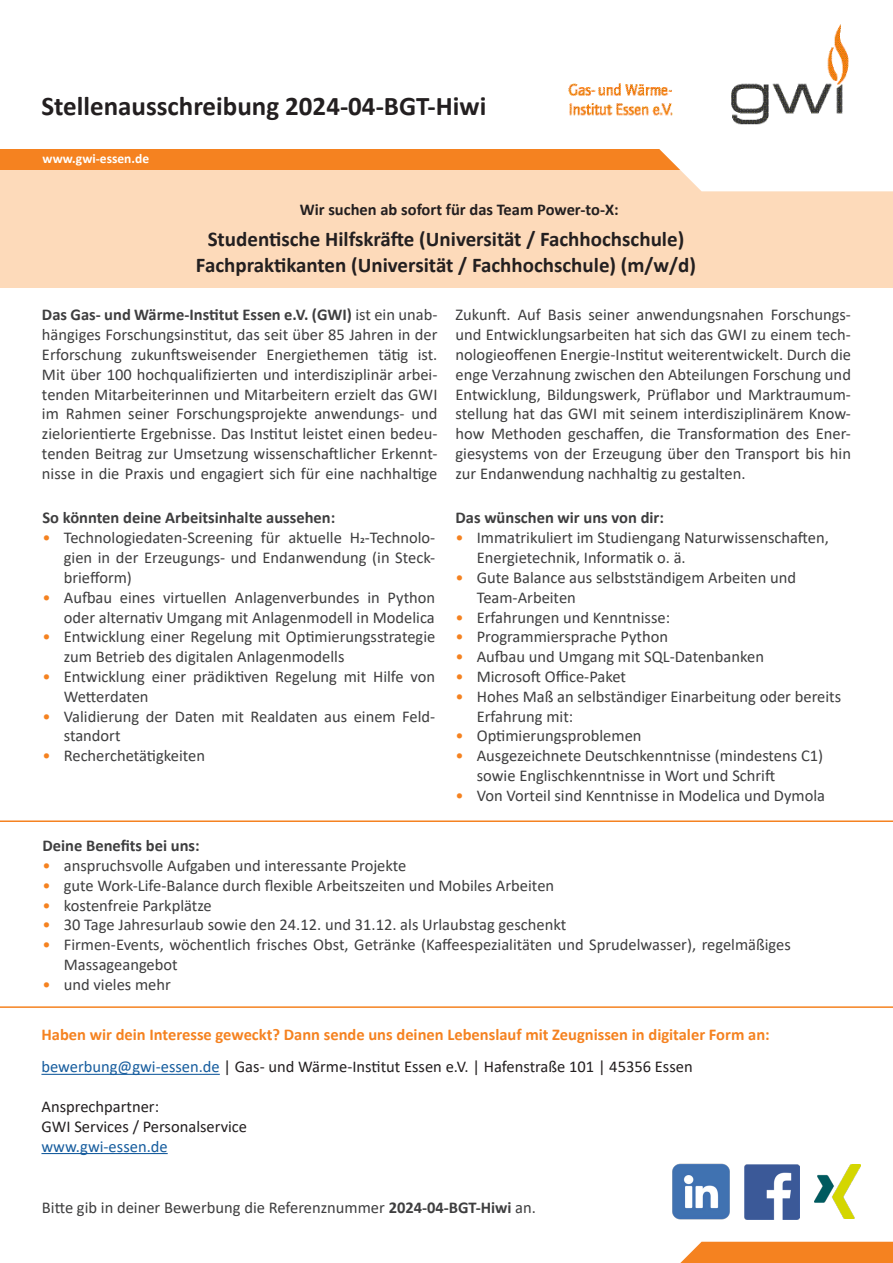
<style>
.page{position:relative;width:893px;height:1263px;background:#fff}
.page>*{position:absolute;margin:0;border:0;box-sizing:border-box;transform-origin:0 0}
.Ü1{font:700 27px "Calibri";color:#231f20}
.ft{font:700 21px "Calibri";color:#231f20}
.ft-2{font:16.5px/19.8px "Calibri";color:#3e3e3f}
.Ansprechpartner{font:16.5px "Calibri";color:#231f20}
.Ü_orange{font:700 16.5px "Calibri";color:#f58220}
.ft-3{font:700 16.5px "Calibri";color:#3e3e3f}
.ft-4{font:700 16.5px "Calibri";color:#231f20}
.Ansprechpartner-2{font:16.5px "Calibri";color:#175d9e}
.t1{font:700 13.5px "Calibri";color:#fff}
.s1{font-weight:700}
.s2{color:#f58220}
.s3{color:#175d9e}
</style>
<div class="page">
<div style="left:680px;top:1242px;width:213px;height:21px;background:#f58220"></div>
<img style="left:731px;top:24px;width:118px;height:100px">
<img style="left:568px;top:83px;width:105px;height:33px">
<div style="left:0;top:170px;width:893px;height:118px;background:#fddaba"></div>
<svg style="left:0;top:124px;width:893px;height:67px"></svg>
<img style="left:672px;top:1163px;width:58px;height:57px">
<img style="left:744px;top:1165px;width:55px;height:54px">
<img style="left:815px;top:1165px;width:45px;height:53px">
<svg style="left:0;top:820px;width:893px;height:188px"></svg>
<hr style="left:41px;top:1074px;width:179px;height:1px;background:#175d9e">
<hr style="left:41px;top:1153px;width:127px;height:1px;background:#175d9e">
<p class="Ü1" style="left:41px;top:87px;width:446px">Stellenausschreibung 2024-04-BGT-Hiwi</p>
<p class="t1" style="left:43px;top:149px;width:108px">www.gwi-essen.de</p>
<p class="ft-4" style="left:300px;top:198px;width:320px">Wir suchen ab sofort für das Team Power-to-X:</p>
<p class="ft" style="left:208px;top:225px;width:478px">Studentische Hilfskräfte (Universität / Fachhochschule)</p>
<p class="ft" style="left:196px;top:250px;width:502px">Fachpraktikanten (Universität / Fachhochschule) (m/w/d)</p>
<p class="ft-2" style="left:42px;top:305px;width:397px;text-align:justify"><span class="s1">Das Gas- und Wärme-Institut Essen e.V. (GWI)</span> ist ein unab&shy;hängiges Forschungsinstitut, das seit über 85 Jahren in der Erforschung zukunftsweisender Energiethemen tätig ist.<br>Mit über 100 hochqualifizierten und interdisziplinär arbei&shy;tenden Mitarbeiterinnen und Mitarbeitern erzielt das GWI im Rahmen seiner Forschungsprojekte anwendungs- und zielorientierte Ergebnisse. Das Institut leistet einen bedeu&shy;tenden Beitrag zur Umsetzung wissenschaftlicher Erkennt&shy;nisse in die Praxis und engagiert sich für eine nachhaltige</p>
<p class="ft-2" style="left:455px;top:305px;width:397px;text-align:justify">Zukunft. Auf Basis seiner anwendungsnahen Forschungs&shy;und Entwicklungsarbeiten hat sich das GWI zu einem tech&shy;nologieoffenen Energie-Institut weiterentwickelt. Durch die enge Verzahnung zwischen den Abteilungen Forschung und Entwicklung, Bildungswerk, Prüflabor und Marktraumum&shy;stellung hat das GWI mit seinem interdisziplinärem Know&shy;how Methoden geschaffen, die Transformation des Ener&shy;giesystems von der Erzeugung über den Transport bis hin zur Endanwendung nachhaltig zu gestalten.</p>
<p class="ft-3" style="left:43px;top:506px;width:294px">So könnten deine Arbeitsinhalte aussehen:</p>
<p class="ft-2" style="left:64px;top:527px;width:373px;text-align:justify;text-indent:-21px"><span class="s2">•</span> Technologiedaten-Screening für aktuelle H2-Technolo&shy;gien in der Erzeugungs- und Endanwendung (in Steck&shy;briefform)</p>
<p class="ft-2" style="left:43px;top:587px;width:394px;text-align:right"><span class="s2">•</span> Aufbau eines virtuellen Anlagenverbundes in Python oder alternativ Umgang mit Anlagenmodell in Modelica</p>
<p class="ft-2" style="left:64px;top:626px;width:373px;text-indent:-21px"><span class="s2">•</span> Entwicklung einer Regelung mit Optimierungsstrategie zum Betrieb des digitalen Anlagenmodells</p>
<p class="ft-2" style="left:64px;top:666px;width:373px;text-indent:-21px"><span class="s2">•</span> Entwicklung einer prädiktiven Regelung mit Hilfe von<br>Wetterdaten</p>
<p class="ft-2" style="left:64px;top:706px;width:373px;text-indent:-21px"><span class="s2">•</span> Validierung der Daten mit Realdaten aus einem Feld&shy;standort</p>
<p class="ft-2" style="left:43px;top:745px;width:164px"><span class="s2">•</span> Recherchetätigkeiten</p>
<p class="ft-3" style="left:455px;top:506px;width:210px">Das wünschen wir uns von dir:</p>
<p class="ft-2" style="left:477px;top:527px;width:354px;text-indent:-21px"><span class="s2">•</span> Immatrikuliert im Studiengang Naturwissenschaften,<br>Energietechnik, Informatik o. ä.</p>
<p class="ft-2" style="left:477px;top:567px;width:321px;text-indent:-21px"><span class="s2">•</span> Gute Balance aus selbstständigem Arbeiten und<br>Team-Arbeiten</p>
<p class="ft-2" style="left:455px;top:607px;width:216px"><span class="s2">•</span> Erfahrungen und Kenntnisse:</p>
<p class="ft-2" style="left:455px;top:626px;width:214px"><span class="s2">•</span> Programmiersprache Python</p>
<p class="ft-2" style="left:455px;top:646px;width:310px"><span class="s2">•</span> Aufbau und Umgang mit SQL-Datenbanken</p>
<p class="ft-2" style="left:455px;top:666px;width:172px"><span class="s2">•</span> Microsoft Office-Paket</p>
<p class="ft-2" style="left:477px;top:686px;width:366px;text-indent:-21px"><span class="s2">•</span> Hohes Maß an selbständiger Einarbeitung oder bereits<br>Erfahrung mit:</p>
<p class="ft-2" style="left:455px;top:725px;width:188px"><span class="s2">•</span> Optimierungsproblemen</p>
<p class="ft-2" style="left:477px;top:745px;width:348px;text-indent:-21px"><span class="s2">•</span> Ausgezeichnete Deutschkenntnisse (mindestens C1) sowie Englischkenntnisse in Wort und Schrift</p>
<p class="ft-2" style="left:455px;top:785px;width:371px"><span class="s2">•</span> Von Vorteil sind Kenntnisse in Modelica und Dymola</p>
<p class="ft-3" style="left:43px;top:834px;width:159px">Deine Benefits bei uns:</p>
<p class="ft-2" style="left:43px;top:855px;width:365px"><span class="s2">•</span> anspruchsvolle Aufgaben und interessante Projekte</p>
<p class="ft-2" style="left:43px;top:875px;width:513px"><span class="s2">•</span> gute Work-Life-Balance durch flexible Arbeitszeiten und Mobiles Arbeiten</p>
<p class="ft-2" style="left:43px;top:895px;width:171px"><span class="s2">•</span> kostenfreie Parkplätze</p>
<p class="ft-2" style="left:43px;top:915px;width:525px"><span class="s2">•</span> 30 Tage Jahresurlaub sowie den 24.12. und 31.12. als Urlaubstag geschenkt</p>
<p class="ft-2" style="left:64px;top:934px;width:729px;text-indent:-21px"><span class="s2">•</span> Firmen-Events, wöchentlich frisches Obst, Getränke (Kaffeespezialitäten und Sprudelwasser), regelmäßiges<br>Massageangebot</p>
<p class="ft-2" style="left:43px;top:974px;width:130px"><span class="s2">•</span> und vieles mehr</p>
<p class="Ü_orange" style="left:41px;top:1023px;width:730px">Haben wir dein Interesse geweckt? Dann sende uns deinen Lebenslauf mit Zeugnissen in digitaler Form an:</p>
<p class="Ansprechpartner" style="left:41px;top:1055px;width:653px"><span class="s3">bewerbung@gwi-essen.de</span> | Gas- und Wärme-Institut Essen e.V. | Hafenstraße 101 | 45356 Essen</p>
<p class="Ansprechpartner" style="left:41px;top:1095px;width:119px">Ansprechpartner:</p>
<p class="Ansprechpartner" style="left:41px;top:1115px;width:207px">GWI Services / Personalservice</p>
<p class="Ansprechpartner-2" style="left:41px;top:1135px;width:128px">www.gwi-essen.de</p>
<p class="ft-2" style="left:42px;top:1197px;width:495px">Bitte gib in deiner Bewerbung die Referenznummer <span class="s1">2024-04-BGT-Hiwi</span> an.</p>
</div>
